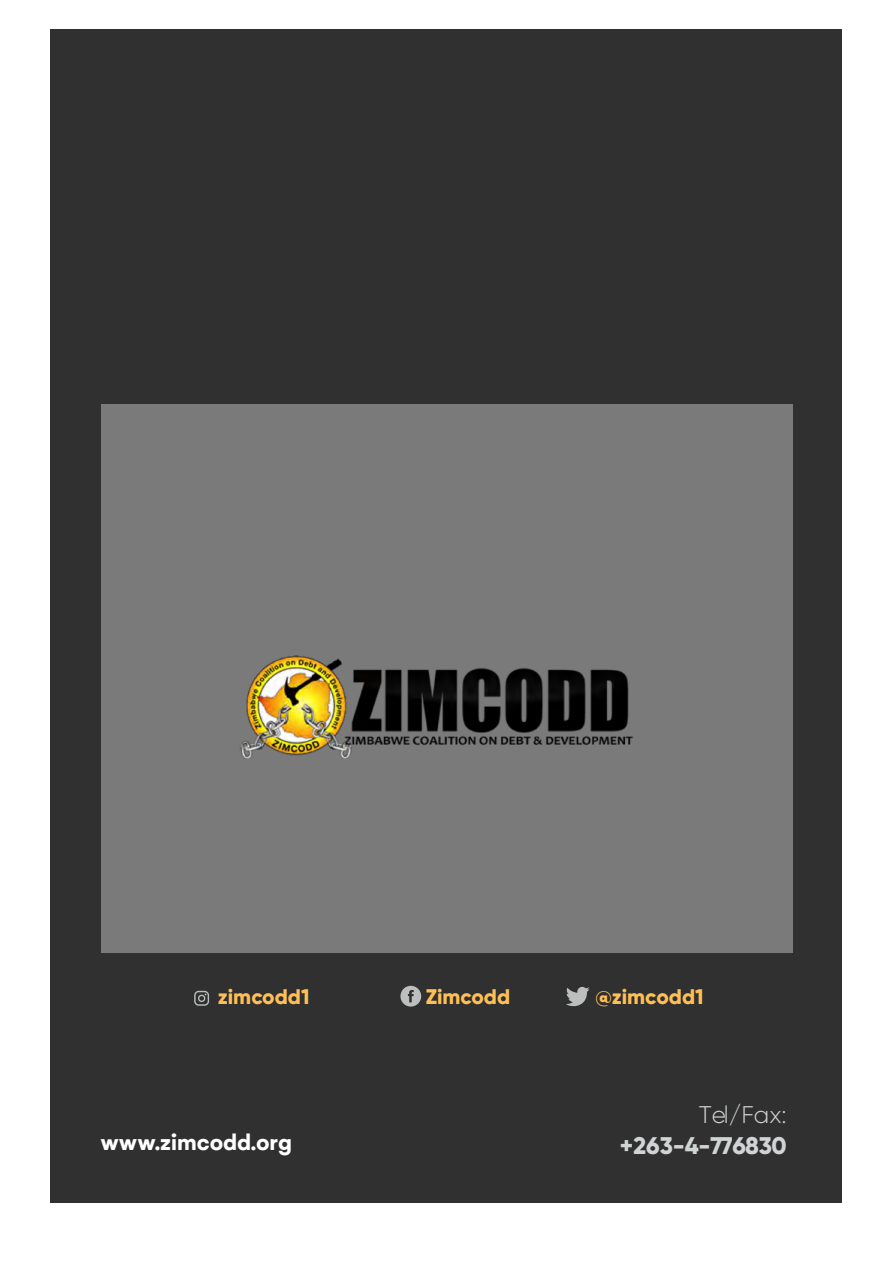
<style>
.page{position:relative;width:893px;height:1263px;background:#fff}
.page>*{position:absolute;margin:0;border:0;box-sizing:border-box;transform-origin:0 0}
.t1{font:700 24px "Gelion";color:#fff}
.t2{font:800 24px "Gilroy";color:#d1d4d4}
.t3{font:300 24px "Gilroy";color:#d1d4d4}
.t4{font:800 21.15px "Gilroy";color:#ffbf57}
</style>
<div class="page">
<div style="left:50px;top:29px;width:792px;height:1173px;background:#303030"></div>
<div style="left:100px;top:404px;width:692px;height:549px;background:#7a7a7a"></div>
<img style="left:240px;top:655px;width:393px;height:103px">
<svg style="left:566px;top:987px;width:23px;height:20px"></svg>
<svg style="left:194px;top:991px;width:15px;height:15px"></svg>
<svg style="left:400px;top:986px;width:21px;height:20px"></svg>
<p class="t4" style="left:218px;top:983px;width:93px">zimcodd1</p>
<p class="t4" style="left:426px;top:983px;width:86px">Zimcodd</p>
<p class="t4" style="left:595px;top:983px;width:110px">@zimcodd1</p>
<p class="t1" style="left:100px;top:1127px;width:193px">www.zimcodd.org</p>
<p class="t3" style="left:699px;top:1100px;width:89px">Tel/Fax:</p>
<p class="t2" style="left:620px;top:1130px;width:168px">+263-4-776830</p>
</div>
